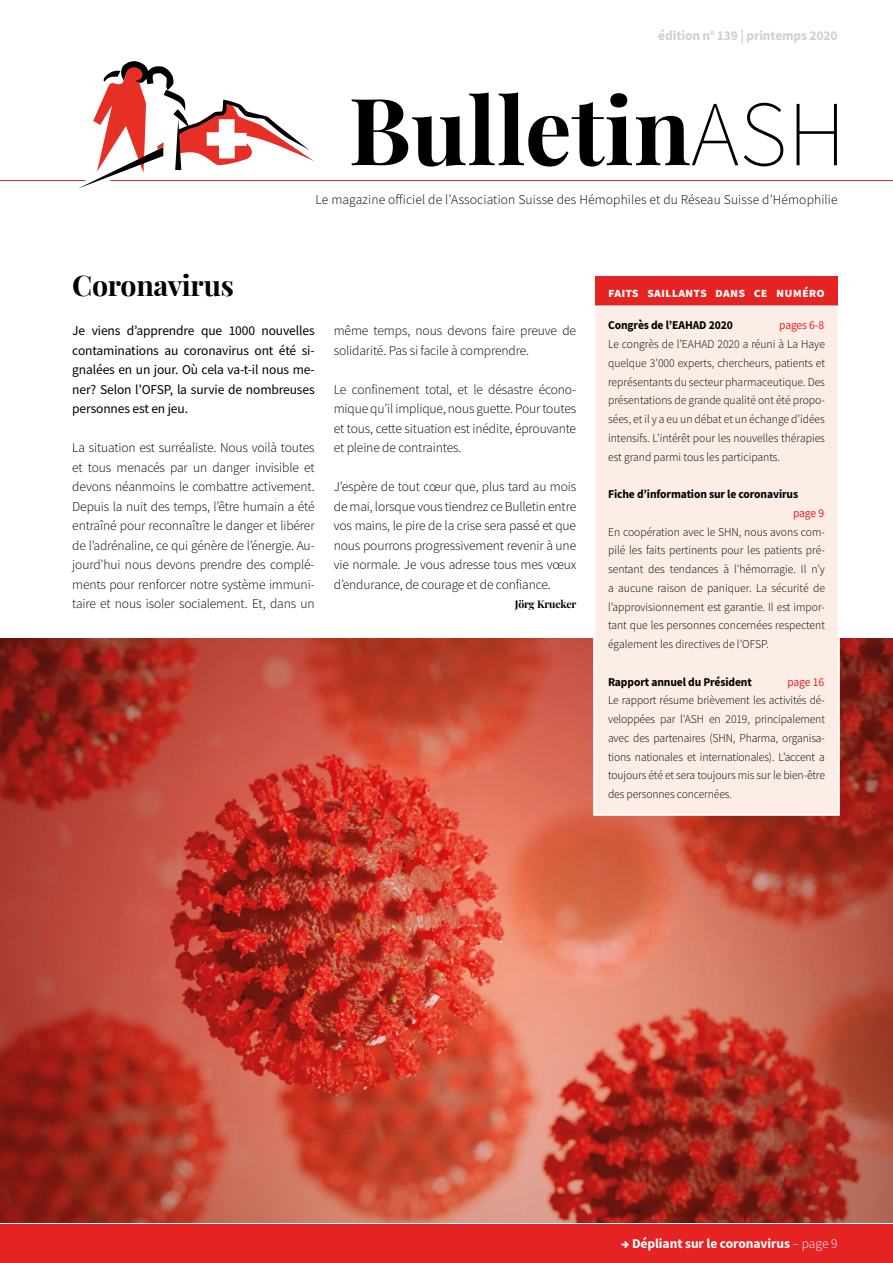
<style>
.page{position:relative;width:893px;height:1263px;background:#fff}
.page>*{position:absolute;margin:0;border:0;box-sizing:border-box;transform-origin:0 0}
.t1{font:700 93px "Playfair Display";color:#000}
.t2{font:700 28.5px "Playfair Display";letter-spacing:-.01em;color:#000}
.t3{font:300 13.5px/19.5px "Source Sans Pro";letter-spacing:-.01em;color:#000;text-align:justify}
.t4{font:13.5px/19.5px "Source Sans Pro";letter-spacing:-.01em;color:#000;text-align:justify}
.t5{font:300 13.5px "Source Sans Pro";letter-spacing:.01em;color:#000}
.t6{font:700 13.5px "Source Sans Pro";letter-spacing:.01em;color:#fff}
.t7{font:700 13.5px "Source Sans Pro";letter-spacing:-.01em;color:#d0d0d0}
.t8{font:300 12px/18.8px "Source Sans Pro";color:#000;text-align:justify}
.t9{font:700 12px "Source Sans Pro";letter-spacing:-.01em;color:#000}
.t10{font:12px "Source Sans Pro";letter-spacing:-.025em;color:#e52322}
.t11{font:700 10.5px "Playfair Display";letter-spacing:-.01em;color:#000}
.s1{font-family:"Source Sans Pro";font-weight:200}
.s2{font-weight:900}
.s3{font-weight:300}
</style>
<div class="page">
<div style="left:0;top:1225px;width:893px;height:38px;background:#e52322"></div>
<img style="left:0;top:638px;width:893px;height:584px">
<div style="left:595px;top:277px;width:243px;height:29px;background:#e52322"></div>
<div style="left:592px;top:305px;width:249px;height:512px;background:#fdede7"></div>
<hr style="left:0;top:180px;width:893px;height:1px;background:#e52322">
<svg style="left:78px;top:61px;width:236px;height:128px"></svg>
<p class="t7" style="left:658px;top:26px;width:181px">édition n<sup>o</sup> 139 | printemps 2020</p>
<h1 class="t1" style="left:349px;top:57px;width:499px">Bulletin<span class="s1">ASH</span></h1>
<p class="t5" style="left:316px;top:191px;width:524px">Le magazine officiel de l’Association Suisse des Hémophiles et du Réseau Suisse d’Hémophilie</p>
<h2 class="t2" style="left:72px;top:263px;width:163px">Coronavirus</h2>
<p class="t4" style="left:72px;top:321px;width:244px">Je viens d’apprendre que 1000 nouvelles contaminations au coronavirus ont été si&shy;gnalées en un jour. Où cela va-t-il nous me&shy;ner? Selon l’OFSP, la survie de nombreuses personnes est en jeu.</p>
<p class="t3" style="left:72px;top:438px;width:244px">La situation est surréaliste. Nous voilà toutes et tous menacés par un danger invisible et devons néanmoins le combattre activement.<br>Depuis la nuit des temps, l’être humain a été entraîné pour reconnaître le danger et libérer de l’adrénaline, ce qui génère de l’énergie. Au&shy;jourd’hui nous devons prendre des complé&shy;ments pour renforcer notre système immuni&shy;taire et nous isoler socialement. Et, dans un</p>
<p class="t3" style="left:334px;top:321px;width:244px">même temps, nous devons faire preuve de solidarité. Pas si facile à comprendre.</p>
<p class="t3" style="left:334px;top:379px;width:244px">Le confinement total, et le désastre écono&shy;mique qu’il implique, nous guette. Pour toutes et tous, cette situation est inédite, éprouvante et pleine de contraintes.</p>
<p class="t3" style="left:334px;top:477px;width:244px">J’espère de tout cœur que, plus tard au mois de mai, lorsque vous tiendrez ce Bulletin entre vos mains, le pire de la crise sera passé et que nous pourrons progressivement revenir à une vie normale. Je vous adresse tous mes vœux d’endurance, de courage et de confiance.</p>
<p class="t11" style="left:515px;top:596px;width:63px">Jörg Krucker</p>
<p class="t6" style="left:608px;top:283px;width:218px">faits saillants dans ce numéro</p>
<p class="t9" style="left:608px;top:317px;width:126px">Congrès de l’EAHAD 2020</p>
<p class="t10" style="left:779px;top:318px;width:46px">pages 6-8</p>
<p class="t8" style="left:608px;top:335px;width:218px">Le congrès de l’EAHAD 2020 a réuni à La Haye quelque 3’000 experts, chercheurs, patients et représentants du secteur pharmaceutique. Des présentations de grande qualité ont été propo&shy;sées, et il y a eu un débat et un échange d’idées intensifs. L’intérêt pour les nouvelles thérapies est grand parmi tous les participants.</p>
<p class="t9" style="left:608px;top:486px;width:192px">Fiche d’information sur le coronavirus</p>
<p class="t10" style="left:793px;top:505px;width:33px">page 9</p>
<p class="t8" style="left:608px;top:522px;width:218px">En coopération avec le SHN, nous avons com&shy;pilé les faits pertinents pour les patients pré&shy;sentant des tendances à l’hémorragie. Il n’y a aucune raison de paniquer. La sécurité de l’approvisionnement est garantie. Il est impor&shy;tant que les personnes concernées respectent également les directives de l’OFSP.</p>
<p class="t9" style="left:608px;top:673px;width:145px">Rapport annuel du Président</p>
<p class="t10" style="left:787px;top:674px;width:38px">page 16</p>
<p class="t8" style="left:608px;top:691px;width:218px">Le rapport résume brièvement les activités dé&shy;veloppées par l’ASH en 2019, principalement avec des partenaires (SHN, Pharma, organisa&shy;tions nationales et internationales). L’accent a toujours été et sera toujours mis sur le bien-être des personnes concernées.</p>
<p class="t6" style="left:621px;top:1234px;width:218px"><span class="s2">→</span> Dépliant sur le coronavirus <span class="s3">– page 9</span></p>
</div>
